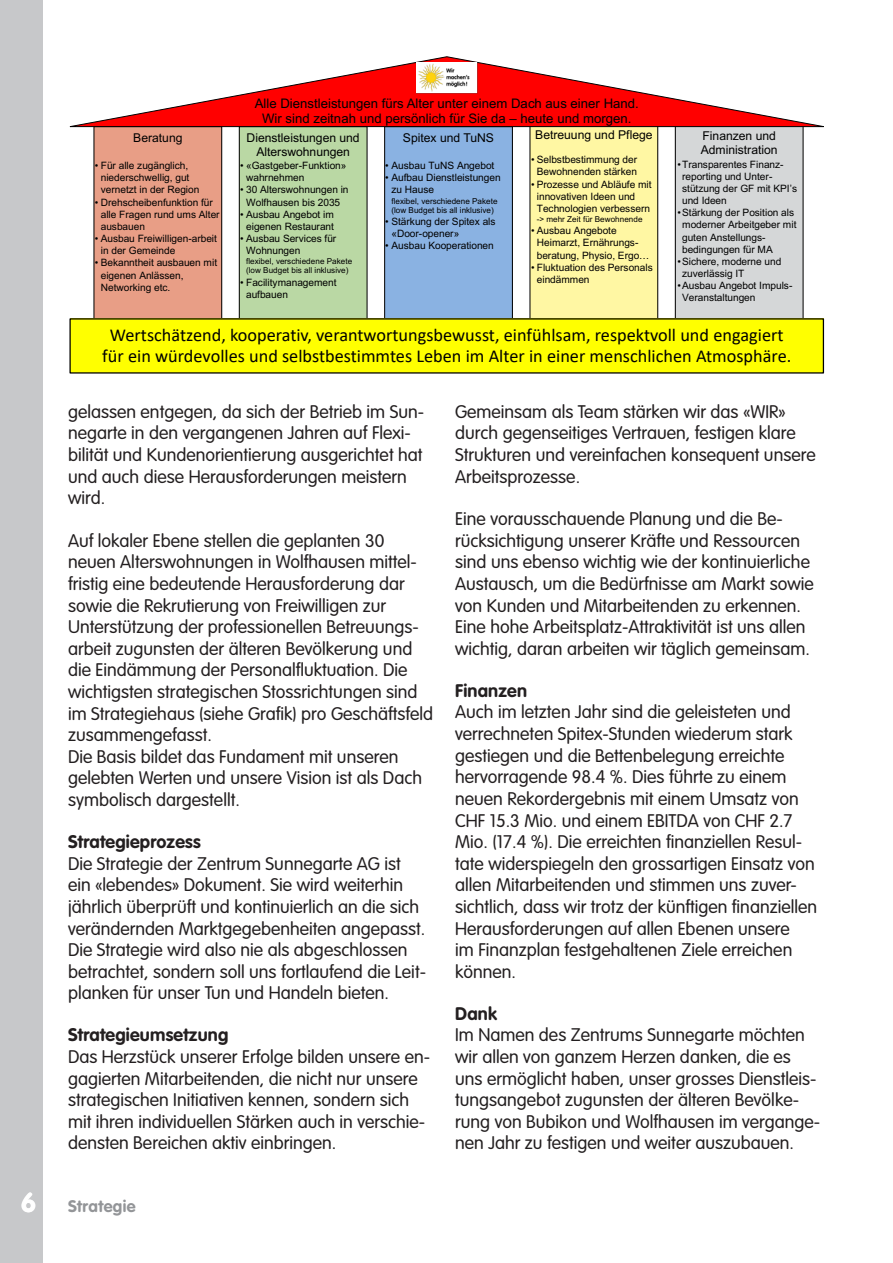
<style>
.page{position:relative;width:893px;height:1263px;background:#fff}
.page>*{position:absolute;margin:0;border:0;box-sizing:border-box;transform-origin:0 0}
.t1{font:700 27px "VAG Rounded Std";color:#fff}
.t2{font:18.3px/21.1px "Calibri";color:#000;text-align:center}
.LT_A{font:300 18px/21.6px "VAG Rounded Std";color:#231f20}
.UT{font:700 18px "VAG Rounded Std";letter-spacing:.01em;color:#231f20}
.t3{font:700 16.5px "VAG Rounded Std";letter-spacing:.025em;color:#939598}
.t4{font:13.2px/15.3px "Arial";color:#000;text-align:center}
.t5{font:12.15px/14.1px "Arial";letter-spacing:-.005em;color:#000;text-align:center}
.t6{font:10.2px/12.1px "Arial";letter-spacing:-.005em;color:#000}
.t7{font:8.1px/9px "Arial";letter-spacing:.005em;color:#000}
</style>
<div class="page">
<div style="left:0;top:0;width:43px;height:1263px;background:#c7c8ca"></div>
<div style="left:94px;top:127px;width:128px;height:194px;background:#e89e86"></div>
<div style="left:93px;top:126px;width:129px;height:196px;border:1px solid #000"></div>
<div style="left:239px;top:127px;width:128px;height:194px;background:#bad8a4"></div>
<div style="left:239px;top:126px;width:129px;height:196px;border:1px solid #000"></div>
<div style="left:385px;top:127px;width:127px;height:197px;background:#8ab2e2"></div>
<div style="left:384px;top:126px;width:129px;height:199px;border:1px solid #000"></div>
<div style="left:530px;top:124px;width:128px;height:197px;background:#fff7a3"></div>
<div style="left:675px;top:125px;width:128px;height:213px;background:#d5d7d8"></div>
<div style="left:675px;top:125px;width:129px;height:214px;border:1px solid #000"></div>
<div style="left:70px;top:319px;width:753px;height:54px;background:#ff0"></div>
<svg style="left:70px;top:56px;width:754px;height:71px"></svg>
<img style="left:416px;top:63px;width:62px;height:31px">
<h1 class="t1" style="left:21px;top:1187px;width:17px">6</h1>
<p class="t4" style="left:255px;top:96px;width:386px">Alle Dienstleistungen fürs Alter unter einem Dach aus einer Hand.<br>Wir sind zeitnah und persönlich für Sie da – heute und morgen.</p>
<p class="t5" style="left:535px;top:127px;width:119px">Betreuung und Pflege</p>
<p class="t6" style="left:531px;top:153px;width:108px;text-align:center">• Selbstbestimmung der<br>Bewohnenden stärken</p>
<p class="t6" style="left:537px;top:178px;width:116px;text-indent:-6px">• Prozesse und Abläufe mit innovativen Ideen und<br>Technologien verbessern</p>
<p class="t7" style="left:537px;top:215px;width:107px">-&gt; mehr Zeit für Bewohnende</p>
<p class="t6" style="left:537px;top:224px;width:114px;text-indent:-6px">• Ausbau Angebote<br>Heimarzt, Ernährungs&shy;beratung, Physio, Ergo…</p>
<p class="t6" style="left:537px;top:261px;width:117px;text-indent:-6px">• Fluktuation des Personals eindämmen</p>
<p class="t5" style="left:701px;top:129px;width:78px;text-align:left">Finanzen und<br>Administration</p>
<p class="t6" style="left:682px;top:158px;width:116px;text-indent:-5px">•Transparentes Finanz&shy;reporting und Unter&shy;stützung der GF mit KPI’s und Ideen</p>
<p class="t6" style="left:682px;top:206px;width:116px;text-indent:-5px">•Stärkung der Position als moderner Arbeitgeber mit guten Anstellungs&shy;bedingungen für MA</p>
<p class="t6" style="left:682px;top:255px;width:101px;text-indent:-5px">•Sichere, moderne und zuverlässig IT</p>
<p class="t6" style="left:682px;top:279px;width:112px;text-indent:-5px">•Ausbau Angebot Impuls-<br>Veranstaltungen</p>
<p class="t2" style="left:102px;top:324px;width:691px">Wertschätzend, kooperativ, verantwortungsbewusst, einfühlsam, respektvoll und engagiert für ein würdevolles und selbstbestimmtes Leben im Alter in einer menschlichen Atmosphäre.</p>
<p class="t5" style="left:403px;top:130px;width:93px">Spitex und TuNS</p>
<p class="t6" style="left:385px;top:159px;width:111px">• Ausbau TuNS Angebot</p>
<p class="t6" style="left:391px;top:171px;width:111px;text-indent:-6px">• Aufbau Dienstleistungen zu Hause</p>
<p class="t7" style="left:391px;top:196px;width:108px">flexibel, verschiedene Pakete (low Budget bis all inklusive)</p>
<p class="t6" style="left:391px;top:215px;width:106px;text-indent:-6px">• Stärkung der Spitex als «Door-opener»</p>
<p class="t6" style="left:385px;top:239px;width:110px">• Ausbau Kooperationen</p>
<p class="t5" style="left:133px;top:130px;width:51px">Beratung</p>
<p class="t6" style="left:101px;top:159px;width:100px;text-indent:-6px">• Für alle zugänglich, niederschwellig, gut vernetzt in der Region</p>
<p class="t6" style="left:101px;top:196px;width:120px;text-indent:-6px">• Drehscheibenfunktion für alle Fragen rund ums Alter ausbauen</p>
<p class="t6" style="left:101px;top:232px;width:118px;text-indent:-6px">• Ausbau Freiwilligen-arbeit in der Gemeinde</p>
<p class="t6" style="left:101px;top:257px;width:118px;text-indent:-6px">• Bekanntheit ausbauen mit eigenen Anlässen,<br>Networking etc.</p>
<p class="t5" style="left:247px;top:130px;width:115px">Dienstleistungen und<br>Alterswohnungen</p>
<p class="t6" style="left:246px;top:159px;width:102px;text-indent:-6px">• «Gastgeber-Funktion» wahrnehmen</p>
<p class="t6" style="left:240px;top:184px;width:110px;text-align:center">• 30 Alterswohnungen in<br>Wolfhausen bis 2035</p>
<p class="t6" style="left:240px;top:208px;width:95px;text-align:center">• Ausbau Angebot im eigenen Restaurant</p>
<p class="t6" style="left:246px;top:232px;width:92px;text-indent:-6px">• Ausbau Services für<br>Wohnungen</p>
<p class="t7" style="left:246px;top:257px;width:108px">flexibel, verschiedene Pakete (low Budget bis all inklusive)</p>
<p class="t6" style="left:246px;top:276px;width:92px;text-indent:-6px">• Facilitymanagement aufbauen</p>
<p class="LT_A" style="left:68px;top:401px;width:358px">gelassen entgegen, da sich der Betrieb im Sun&shy;negarte in den vergangenen Jahren auf Flexi&shy;bilität und Kundenorientierung ausgerichtet hat und auch diese Herausforderungen meistern wird.</p>
<p class="LT_A" style="left:68px;top:530px;width:367px">Auf lokaler Ebene stellen die geplanten 30 neuen Alterswohnungen in Wolfhausen mittel&shy;fristig eine bedeutende Herausforderung dar sowie die Rekrutierung von Freiwilligen zur Unterstützung der professionellen Betreuungs&shy;arbeit zugunsten der älteren Bevölkerung und die Eindämmung der Personalfluktuation. Die wichtigsten strategischen Stossrichtungen sind im Strategiehaus (siehe Grafik) pro Geschäftsfeld zusammengefasst.<br>Die Basis bildet das Fundament mit unseren gelebten Werten und unsere Vision ist als Dach symbolisch dargestellt.</p>
<p class="UT" style="left:68px;top:831px;width:134px">Strategieprozess</p>
<p class="LT_A" style="left:68px;top:853px;width:359px">Die Strategie der Zentrum Sunnegarte AG ist ein «lebendes» Dokument. Sie wird weiterhin jährlich überprüft und kontinuierlich an die sich verändernden Marktgegebenheiten angepasst.<br>Die Strategie wird also nie als abgeschlossen betrachtet, sondern soll uns fortlaufend die Leit&shy;planken für unser Tun und Handeln bieten.</p>
<p class="UT" style="left:68px;top:1024px;width:162px">Strategieumsetzung</p>
<p class="LT_A" style="left:68px;top:1046px;width:364px">Das Herzstück unserer Erfolge bilden unsere en&shy;gagierten Mitarbeitenden, die nicht nur unsere strategischen Initiativen kennen, sondern sich mit ihren individuellen Stärken auch in verschie&shy;densten Bereichen aktiv einbringen.</p>
<p class="t3" style="left:68px;top:1196px;width:69px">Strategie</p>
<p class="LT_A" style="left:455px;top:401px;width:362px">Gemeinsam als Team stärken wir das «WIR» durch gegenseitiges Vertrauen, festigen klare Strukturen und vereinfachen konsequent unsere Arbeitsprozesse.</p>
<p class="LT_A" style="left:455px;top:509px;width:360px">Eine vorausschauende Planung und die Be&shy;rücksichtigung unserer Kräfte und Ressourcen sind uns ebenso wichtig wie der kontinuierliche Austausch, um die Bedürfnisse am Markt sowie von Kunden und Mitarbeitenden zu erkennen.<br>Eine hohe Arbeitsplatz-Attraktivität ist uns allen wichtig, daran arbeiten wir täglich gemeinsam.</p>
<p class="UT" style="left:455px;top:680px;width:73px">Finanzen</p>
<p class="LT_A" style="left:455px;top:702px;width:363px">Auch im letzten Jahr sind die geleisteten und verrechneten Spitex-Stunden wiederum stark gestiegen und die Bettenbelegung erreichte hervorragende 98.4 %. Dies führte zu einem neuen Rekordergebnis mit einem Umsatz von CHF 15.3 Mio. und einem EBITDA von CHF 2.7<br>Mio. (17.4 %). Die erreichten finanziellen Resul&shy;tate widerspiegeln den grossartigen Einsatz von allen Mitarbeitenden und stimmen uns zuver&shy;sichtlich, dass wir trotz der künftigen finanziellen Herausforderungen auf allen Ebenen unsere<br>im Finanzplan festgehaltenen Ziele erreichen können.</p>
<p class="UT" style="left:455px;top:1003px;width:43px">Dank</p>
<p class="LT_A" style="left:455px;top:1025px;width:367px">Im Namen des Zentrums Sunnegarte möchten wir allen von ganzem Herzen danken, die es uns ermöglicht haben, unser grosses Dienstleis&shy;tungsangebot zugunsten der älteren Bevölke&shy;rung von Bubikon und Wolfhausen im vergange&shy;nen Jahr zu festigen und weiter auszubauen.</p>
</div>
